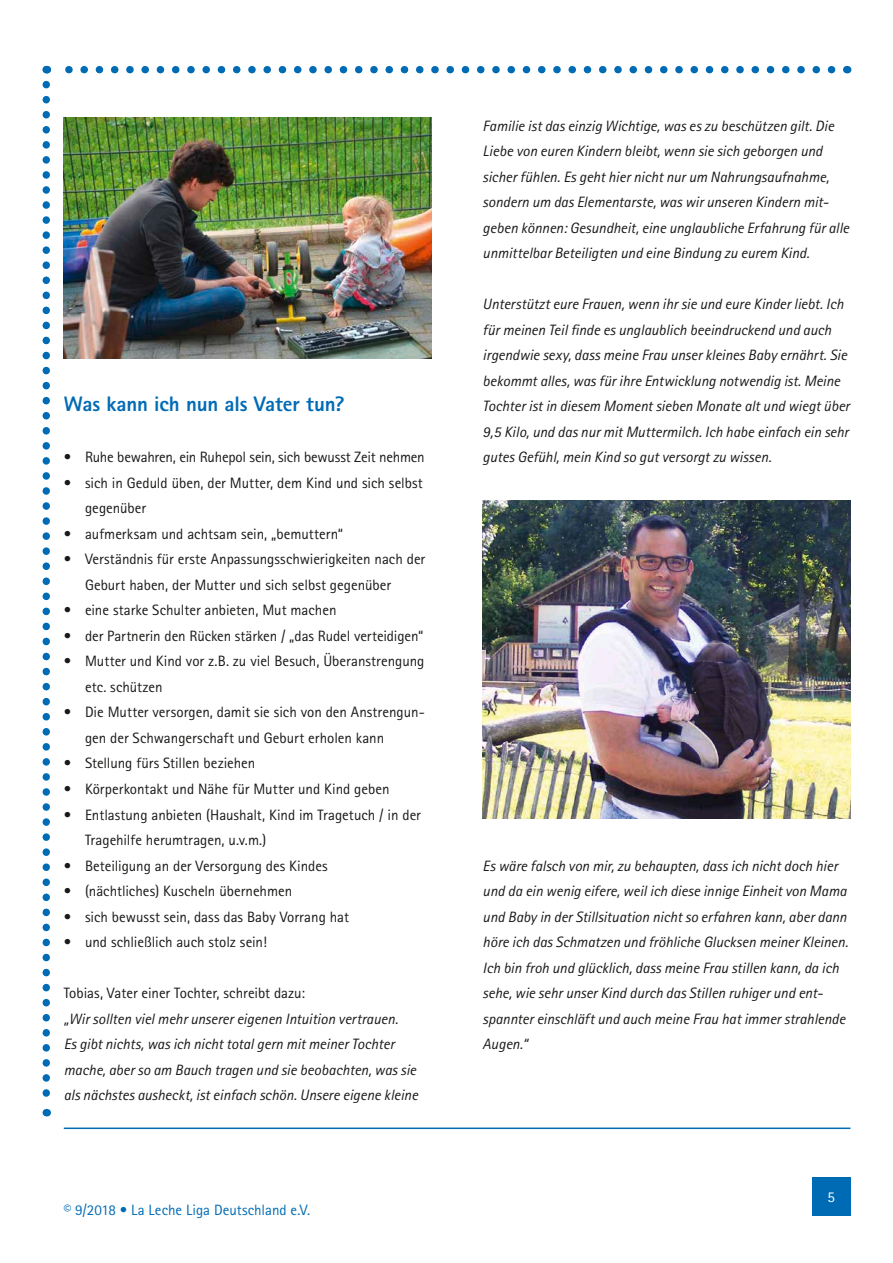
<style>
.page{position:relative;width:893px;height:1263px;background:#fff}
.page>*{position:absolute;margin:0;border:0;box-sizing:border-box;transform-origin:0 0}
.t1{font:800 21px "Rotis Sans Serif Std";letter-spacing:-.01em;color:#006bb5}
.t2{font:italic 15px/25.5px "Rotis Sans Serif";letter-spacing:-.005em;color:#1a1918}
.t3{font:15px/25.5px "Rotis Sans Serif Std";letter-spacing:-.005em;color:#1a1918}
.t4{font:15px "Rotis Sans Serif Std";color:#006bb5}
.t5{font:15px "Rotis Sans Serif Std";color:#fff}
</style>
<div class="page">
<div style="left:812px;top:1177px;width:38px;height:39px;background:#006bb5"></div>
<svg style="left:65px;top:66px;width:767px;height:7px"></svg>
<svg style="left:43px;top:85px;width:7px;height:1031px"></svg>
<hr style="left:64px;top:1127px;width:786px;height:2px;background:#006bb5">
<img style="left:64px;top:118px;width:368px;height:241px">
<img style="left:483px;top:500px;width:367px;height:318px">
<h1 class="t1" style="left:64px;top:391px;width:282px">Was kann ich nun als Vater tun?</h1>
<p class="t3" style="left:64px;top:444px;width:362px">• Ruhe bewahren, ein Ruhepol sein, sich bewusst Zeit nehmen</p>
<p class="t3" style="left:85px;top:470px;width:339px;text-indent:-21px">• sich in Geduld üben, der Mutter, dem Kind und sich selbst gegenüber</p>
<p class="t3" style="left:64px;top:521px;width:281px">• aufmerksam und achtsam sein, „bemuttern“</p>
<p class="t3" style="left:85px;top:547px;width:342px;text-indent:-21px">• Verständnis für erste Anpassungsschwierigkeiten nach der<br>Geburt haben, der Mutter und sich selbst gegenüber</p>
<p class="t3" style="left:64px;top:598px;width:274px">• eine starke Schulter anbieten, Mut machen</p>
<p class="t3" style="left:64px;top:623px;width:361px">• der Partnerin den Rücken stärken / „das Rudel verteidigen“</p>
<p class="t3" style="left:85px;top:649px;width:341px;text-indent:-21px">• Mutter und Kind vor z.B. zu viel Besuch, Überanstrengung etc. schützen</p>
<p class="t3" style="left:85px;top:700px;width:341px;text-indent:-21px">• Die Mutter versorgen, damit sie sich von den Anstrengun&shy;gen der Schwangerschaft und Geburt erholen kann</p>
<p class="t3" style="left:64px;top:751px;width:193px">• Stellung fürs Stillen beziehen</p>
<p class="t3" style="left:64px;top:776px;width:327px">• Körperkontakt und Nähe für Mutter und Kind geben</p>
<p class="t3" style="left:85px;top:802px;width:337px;text-indent:-21px">• Entlastung anbieten (Haushalt, Kind im Tragetuch / in der<br>Tragehilfe herumtragen, u.v.m.)</p>
<p class="t3" style="left:64px;top:853px;width:266px">• Beteiligung an der Versorgung des Kindes</p>
<p class="t3" style="left:64px;top:878px;width:230px">• (nächtliches) Kuscheln übernehmen</p>
<p class="t3" style="left:64px;top:904px;width:287px">• sich bewusst sein, dass das Baby Vorrang hat</p>
<p class="t3" style="left:64px;top:929px;width:205px">• und schließlich auch stolz sein!</p>
<p class="t3" style="left:64px;top:980px;width:243px">Tobias, Vater einer Tochter, schreibt dazu:</p>
<p class="t2" style="left:64px;top:1006px;width:356px">„Wir sollten viel mehr unserer eigenen Intuition vertrauen.<br>Es gibt nichts, was ich nicht total gern mit meiner Tochter mache, aber so am Bauch tragen und sie beobachten, was sie als nächstes ausheckt, ist einfach schön. Unsere eigene kleine</p>
<p class="t4" style="left:64px;top:1201px;width:248px">© 9/2018 • La Leche Liga Deutschland e.V.</p>
<p class="t2" style="left:483px;top:113px;width:368px">Familie ist das einzig Wichtige, was es zu beschützen gilt. Die Liebe von euren Kindern bleibt, wenn sie sich geborgen und sicher fühlen. Es geht hier nicht nur um Nahrungsaufnahme, sondern um das Elementarste, was wir unseren Kindern mit&shy;geben können: Gesundheit, eine unglaubliche Erfahrung für alle unmittelbar Beteiligten und eine Bindung zu eurem Kind.</p>
<p class="t2" style="left:483px;top:292px;width:369px">Unterstützt eure Frauen, wenn ihr sie und eure Kinder liebt. Ich für meinen Teil finde es unglaublich beeindruckend und auch irgendwie sexy, dass meine Frau unser kleines Baby ernährt. Sie bekommt alles, was für ihre Entwicklung notwendig ist. Meine Tochter ist in diesem Moment sieben Monate alt und wiegt über 9,5 Kilo, und das nur mit Muttermilch. Ich habe einfach ein sehr gutes Gefühl, mein Kind so gut versorgt zu wissen.</p>
<p class="t2" style="left:483px;top:853px;width:367px">Es wäre falsch von mir, zu behaupten, dass ich nicht doch hier und da ein wenig eifere, weil ich diese innige Einheit von Mama und Baby in der Stillsituation nicht so erfahren kann, aber dann höre ich das Schmatzen und fröhliche Glucksen meiner Kleinen.<br>Ich bin froh und glücklich, dass meine Frau stillen kann, da ich sehe, wie sehr unser Kind durch das Stillen ruhiger und ent&shy;spannter einschläft und auch meine Frau hat immer strahlende Augen.“</p>
<p class="t5" style="left:828px;top:1188px;width:9px">5</p>
</div>
